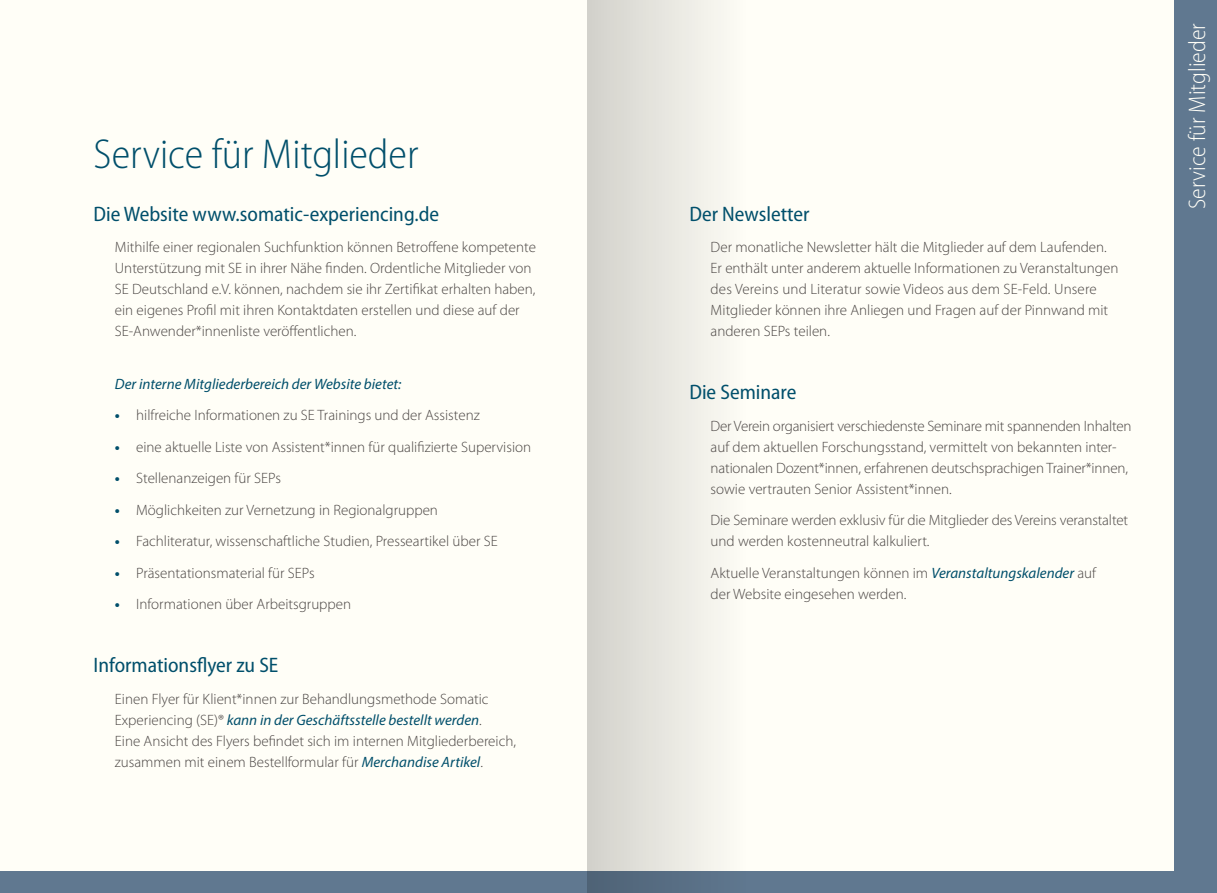
<style>
.page{position:relative;width:1217px;height:893px;background:#fff}
.page>*{position:absolute;margin:0;border:0;box-sizing:border-box;transform-origin:0 0}
.t1{font:300 semi-condensed 42px "Myriad Pro";color:#004f6b}
.t2{font:300 semi-condensed 24px "Myriad Pro";color:#fffef7}
.t3{font:semi-condensed 21px "Myriad Pro";color:#004f6b}
.t4{font:300 15px/21px "Myriad Pro";color:#494442}
.t5{font:italic 15px "Myriad Pro";color:#004f6b}
.s1{font-weight:700;color:#004f6b}
.s2{font-weight:400;font-style:italic;color:#004f6b}
</style>
<div class="page">
<div style="left:587px;top:0;width:629px;height:893px;background:#fffef7"></div>
<div style="left:0;top:0;width:587px;height:893px;background:#fffef7"></div>
<div style="left:1174px;top:0;width:42px;height:893px;background:#607890"></div>
<div style="left:0;top:872px;width:1174px;height:21px;background:#607890"></div>
<div style="left:587px;top:0;width:161px;height:893px;background:linear-gradient(to right,#cfcec9,#fbfaf4)"></div>
<h1 class="t1" style="left:94px;top:129px;width:326px">Service für Mitglieder</h1>
<h3 class="t3" style="left:94px;top:201px;width:347px">Die Website www.somatic-experiencing.de</h3>
<p class="t4" style="left:115px;top:236px;width:422px">Mithilfe einer regionalen Suchfunktion können Betroffene kompetente Unterstützung mit SE in ihrer Nähe finden. Ordentliche Mitglieder von SE Deutschland e.V. können, nachdem sie ihr Zertifikat erhalten haben, ein eigenes Profil mit ihren Kontaktdaten erstellen und diese auf der SE-Anwender*innenliste veröffentlichen.</p>
<p class="t5" style="left:115px;top:374px;width:288px">Der interne Mitgliederbereich der Website bietet:</p>
<p class="t4" style="left:115px;top:404px;width:366px"><span class="s1">•</span> hilfreiche Informationen zu SE Trainings und der Assistenz</p>
<p class="t4" style="left:115px;top:436px;width:417px"><span class="s1">•</span> eine aktuelle Liste von Assistent*innen für qualifizierte Supervision</p>
<p class="t4" style="left:115px;top:467px;width:168px"><span class="s1">•</span> Stellenanzeigen für SEPs</p>
<p class="t4" style="left:115px;top:499px;width:324px"><span class="s1">•</span> Möglichkeiten zur Vernetzung in Regionalgruppen</p>
<p class="t4" style="left:115px;top:530px;width:384px"><span class="s1">•</span> Fachliteratur, wissenschaftliche Studien, Presseartikel über SE</p>
<p class="t4" style="left:115px;top:562px;width:201px"><span class="s1">•</span> Präsentationsmaterial für SEPs</p>
<p class="t4" style="left:115px;top:593px;width:238px"><span class="s1">•</span> Informationen über Arbeitsgruppen</p>
<h3 class="t3" style="left:94px;top:652px;width:186px">Informationsflyer zu SE</h3>
<p class="t4" style="left:115px;top:688px;width:402px">Einen Flyer für Klient*innen zur Behandlungsmethode Somatic Experiencing (SE)® <span class="s2">kann in der Geschäftsstelle bestellt werden</span>.<br>Eine Ansicht des Flyers befindet sich im internen Mitgliederbereich, zusammen mit einem Bestellformular für <span class="s2">Merchandise Artikel</span>.</p>
<h3 class="t3" style="left:689px;top:201px;width:122px">Der Newsletter</h3>
<p class="t4" style="left:710px;top:236px;width:409px">Der monatliche Newsletter hält die Mitglieder auf dem Laufenden.<br>Er enthält unter anderem aktuelle Informationen zu Veranstaltungen des Vereins und Literatur sowie Videos aus dem SE-Feld. Unsere Mitglieder können ihre Anliegen und Fragen auf der Pinnwand mit anderen SEPs teilen.</p>
<h3 class="t3" style="left:689px;top:379px;width:108px">Die Seminare</h3>
<p class="t4" style="left:710px;top:415px;width:422px">Der Verein organisiert verschiedenste Seminare mit spannenden Inhalten auf dem aktuellen Forschungsstand, vermittelt von bekannten inter&shy;nationalen Dozent*innen, erfahrenen deutschsprachigen Trainer*innen, sowie vertrauten Senior Assistent*innen.</p>
<p class="t4" style="left:710px;top:509px;width:419px">Die Seminare werden exklusiv für die Mitglieder des Vereins veranstaltet und werden kostenneutral kalkuliert.</p>
<p class="t4" style="left:710px;top:562px;width:387px">Aktuelle Veranstaltungen können im <span class="s2">Veranstaltungskalender</span> auf der Website eingesehen werden.</p>
<h2 class="t2" style="left:1182px;top:209px;width:187px;rotate:-90deg">Service für Mitglieder</h2>
</div>
